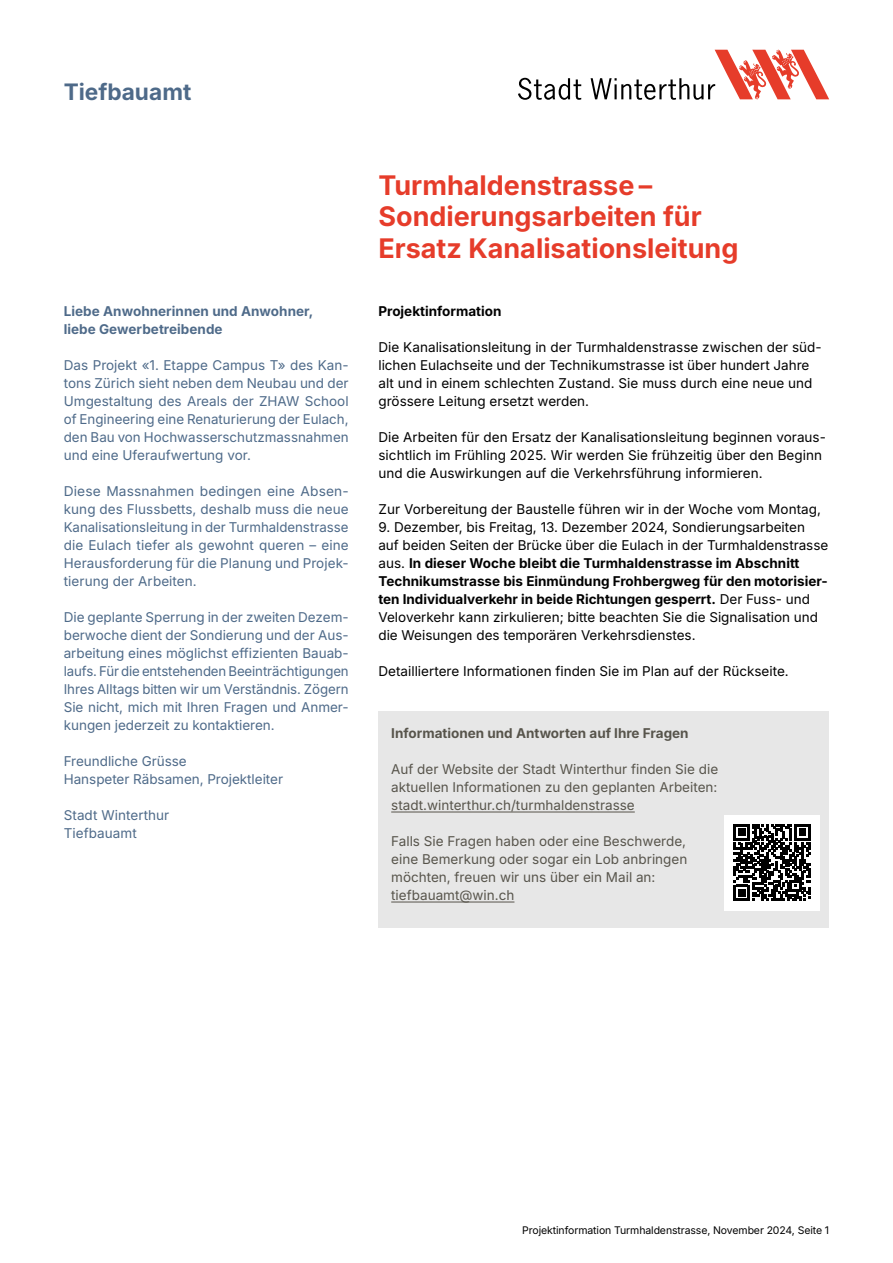
<style>
.page{position:relative;width:893px;height:1263px;background:#fff}
.page>*{position:absolute;margin:0;border:0;box-sizing:border-box;transform-origin:0 0}
.titel{font:700 27px/31.5px "Inter";color:#e63c2a}
.t1{font:700 22.65px "Inter";color:#4e6a89}
.STU_Sub_1_Roman{font:13.5px/18px "Inter";color:#000}
.STU_Sub_1_Roman-2{font:13.5px/18px "Inter";color:#4e6a89;text-align:justify}
.TBA_Inter_Copy{font:13.5px/18px "Inter";color:#57544b;text-align:justify}
.STU_Sub_1_Roman-3{font:700 13.5px "Inter";letter-spacing:.005em;color:#4e6a89}
.TBA_Inter_Copy-2{font:700 13.5px "Inter";color:#57544b}
.STU_Sub_1_Roman-4{font:700 13.5px "Inter";color:#000}
.TBA_Inter_Copy-3{font:10.5px "Inter";letter-spacing:-.01em;color:#000}
.s1{font-weight:700}
</style>
<div class="page">
<svg style="left:518px;top:49px;width:311px;height:51px"></svg>
<div style="left:378px;top:712px;width:451px;height:216px;background:#e7e7e7"></div>
<hr style="left:391px;top:811px;width:244px;height:1px;background:#57544b">
<hr style="left:391px;top:901px;width:123px;height:1px;background:#57544b">
<div style="left:724px;top:815px;width:96px;height:95px;background:#fff"></div>
<svg style="left:733px;top:824px;width:77px;height:77px"></svg>
<p class="t1" style="left:64px;top:75px;width:129px">Tiefbauamt</p>
<p class="STU_Sub_1_Roman-3" style="left:64px;top:301px;width:251px">Liebe Anwohnerinnen und Anwohner,</p>
<p class="STU_Sub_1_Roman-3" style="left:64px;top:319px;width:160px">liebe Gewerbetreibende</p>
<p class="STU_Sub_1_Roman-2" style="left:64px;top:355px;width:286px">Das Projekt «1. Etappe Campus T» des Kan&shy;tons Zürich sieht neben dem Neubau und der Umgestaltung des Areals der ZHAW School of Engineering eine Renaturierung der Eulach, den Bau von Hochwasserschutzmassnahmen und eine Uferaufwertung vor.</p>
<p class="STU_Sub_1_Roman-2" style="left:64px;top:481px;width:286px">Diese Massnahmen bedingen eine Absen&shy;kung des Flussbetts, deshalb muss die neue Kanalisationsleitung in der Turmhaldenstrasse die Eulach tiefer als gewohnt queren – eine Herausforderung für die Planung und Projek&shy;tierung der Arbeiten.</p>
<p class="STU_Sub_1_Roman-2" style="left:64px;top:607px;width:286px">Die geplante Sperrung in der zweiten Dezem&shy;berwoche dient der Sondierung und der Aus&shy;arbeitung eines möglichst effizienten Bauab&shy;laufs. Für die entstehenden Beeinträchtigungen Ihres Alltags bitten wir um Verständnis. Zögern Sie nicht, mich mit Ihren Fragen und Anmer&shy;kungen jederzeit zu kontaktieren.</p>
<p class="STU_Sub_1_Roman-2" style="left:64px;top:751px;width:124px">Freundliche Grüsse</p>
<p class="STU_Sub_1_Roman-2" style="left:64px;top:769px;width:221px">Hanspeter Räbsamen, Projektleiter</p>
<p class="STU_Sub_1_Roman-2" style="left:64px;top:805px;width:107px">Stadt Winterthur</p>
<p class="STU_Sub_1_Roman-2" style="left:64px;top:823px;width:74px">Tiefbauamt</p>
<p class="titel" style="left:378px;top:168px;width:275px">Turmhaldenstrasse –</p>
<p class="titel" style="left:378px;top:200px;width:361px">Sondierungsarbeiten für<br>Ersatz Kanalisationsleitung</p>
<p class="STU_Sub_1_Roman-4" style="left:378px;top:301px;width:125px">Projektinformation</p>
<p class="STU_Sub_1_Roman" style="left:378px;top:337px;width:445px">Die Kanalisationsleitung in der Turmhaldenstrasse zwischen der süd&shy;lichen Eulachseite und der Technikumstrasse ist über hundert Jahre alt und in einem schlechten Zustand. Sie muss durch eine neue und grössere Leitung ersetzt werden.</p>
<p class="STU_Sub_1_Roman" style="left:378px;top:427px;width:449px">Die Arbeiten für den Ersatz der Kanalisationsleitung beginnen voraus&shy;sichtlich im Frühling 2025. Wir werden Sie frühzeitig über den Beginn und die Auswirkungen auf die Verkehrsführung informieren.</p>
<p class="STU_Sub_1_Roman" style="left:378px;top:499px;width:444px">Zur Vorbereitung der Baustelle führen wir in der Woche vom Montag,</p>
<p class="STU_Sub_1_Roman" style="left:378px;top:517px;width:451px">9. Dezember, bis Freitag, 13. Dezember 2024, Sondierungsarbeiten auf beiden Seiten der Brücke über die Eulach in der Turmhaldenstrasse aus. <span class="s1">In dieser Woche bleibt die Turmhaldenstrasse im Abschnitt Technikumstrasse bis Einmündung Frohbergweg für den motorisier&shy;ten Individualverkehr in beide Richtungen gesperrt.</span> Der Fuss- und Veloverkehr kann zirkulieren; bitte beachten Sie die Signalisation und die Weisungen des temporären Verkehrsdienstes.</p>
<p class="STU_Sub_1_Roman" style="left:378px;top:661px;width:412px">Detailliertere Informationen finden Sie im Plan auf der Rückseite.</p>
<p class="TBA_Inter_Copy-2" style="left:391px;top:723px;width:299px">Informationen und Antworten auf Ihre Fragen</p>
<p class="TBA_Inter_Copy" style="left:391px;top:759px;width:329px">Auf der Website der Stadt Winterthur finden Sie die aktuellen Informationen zu den geplanten Arbeiten: stadt.winterthur.ch/turmhaldenstrasse</p>
<p class="TBA_Inter_Copy" style="left:391px;top:831px;width:298px">Falls Sie Fragen haben oder eine Beschwerde, eine Bemerkung oder sogar ein Lob anbringen möchten, freuen wir uns über ein Mail an:</p>
<p class="TBA_Inter_Copy" style="left:391px;top:885px;width:125px">tiefbauamt@win.ch</p>
<p class="TBA_Inter_Copy-3" style="left:522px;top:1222px;width:308px">Projektinformation Turmhaldenstrasse, November 2024, Seite 1</p>
</div>
